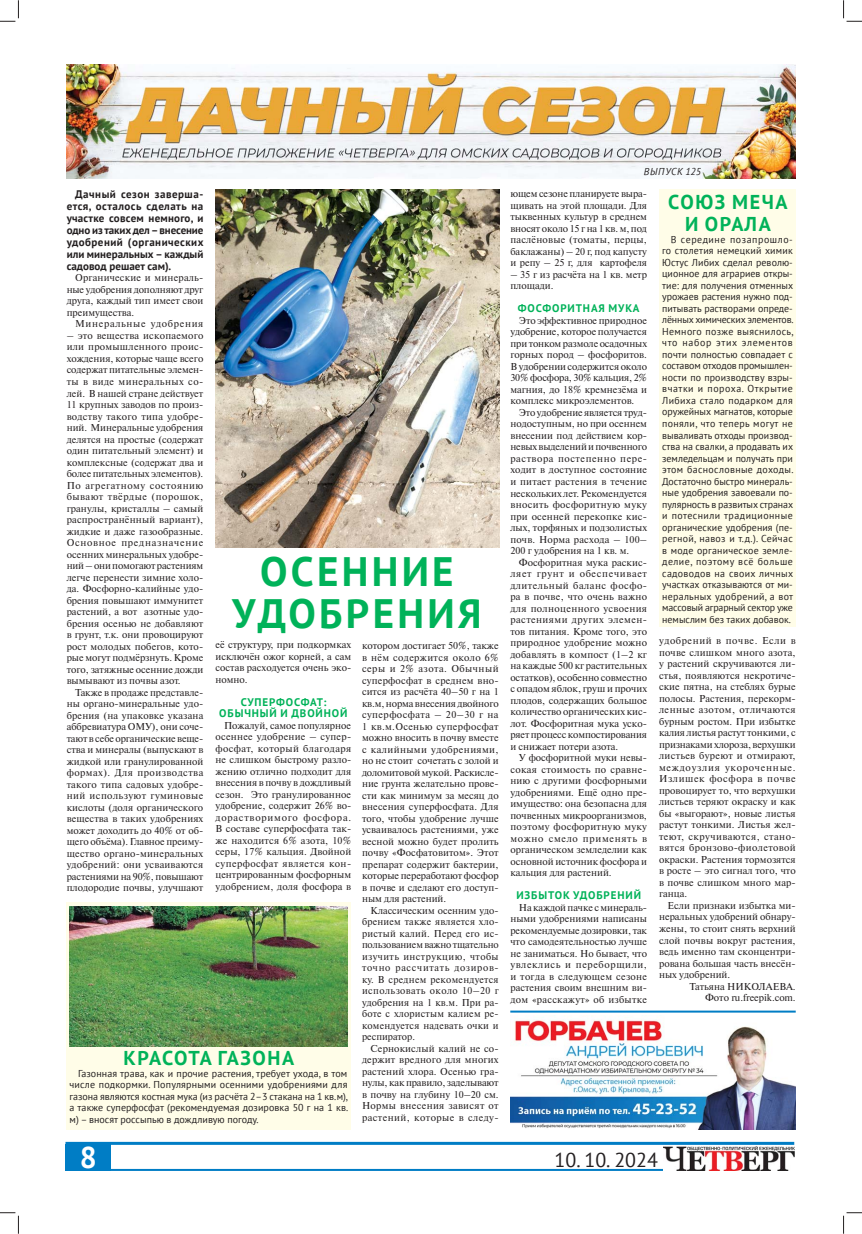
<style>
.page{position:relative;width:862px;height:1234px;background:#fff}
.page>*{position:absolute;margin:0;border:0;box-sizing:border-box;transform-origin:0 0}
.t1{font:700 41px/42px "PT Sans";letter-spacing:.08em;color:#00b259;text-align:center}
.t2{font:700 30px "PT Sans";color:#fff}
.t3{font:700 20px/22px "PT Sans";letter-spacing:.08em;color:#00b259;text-align:center}
.t4{font:700 20px "PT Sans";letter-spacing:.05em;color:#00b259}
.t5{font:20px "PT Sans";color:#231f20}
.t6{font:700 11px/12px "PT Sans";color:#231f20;text-align:justify}
.t7{font:700 11px/11.5px "PT Sans";letter-spacing:.08em;color:#00b259;text-align:center}
.t8{font:10px/11.5px "Newton C";color:#231f20;text-align:justify}
.t9{font:10px/11.5px "PT Sans";color:#231f20;text-align:justify}
.t10{font:10px "Newton C";letter-spacing:.065em;color:#231f20}
.t11{font:italic 10px "PT Sans";letter-spacing:.075em;color:#231f20}
</style>
<div class="page">
<div style="left:659px;top:189px;width:136px;height:437px;background:#fffde8"></div>
<div style="left:67px;top:901px;width:284px;height:228px;background:#fffde8"></div>
<img style="left:70px;top:906px;width:277px;height:139px">
<div style="left:65px;top:1144px;width:46px;height:26px;background:#007dc5"></div>
<hr style="left:101px;top:1168px;width:562px;height:2px;background:#007dc5">
<hr style="left:65px;top:1141px;width:729px;height:3px;background:#007dc5">
<img style="left:663px;top:1146px;width:131px;height:24px">
<img style="left:67px;top:65px;width:728px;height:113px">
<img style="left:510px;top:1015px;width:285px;height:114px">
<hr style="left:510px;top:1010px;width:285px;height:2px;background:#007dc5">
<img style="left:215px;top:189px;width:284px;height:358px">
<svg style="left:0;top:0;width:19px;height:22px"></svg>
<svg style="left:0;top:1212px;width:19px;height:21px"></svg>
<svg style="left:843px;top:0;width:19px;height:22px"></svg>
<svg style="left:843px;top:1212px;width:19px;height:21px"></svg>
<p class="t6" style="left:67px;top:188px;width:138px;text-indent:9px">Дачный сезон заверша&shy;ется, осталось сделать на участке совсем немного, и одно из таких дел – внесение удобрений (органических или минеральных – каждый садовод решает сам).</p>
<p class="t8" style="left:67px;top:273px;width:138px;text-indent:9px">Органические и минераль&shy;ные удобрения дополняют друг друга, каждый тип имеет свои преимущества.</p>
<p class="t10" style="left:75px;top:320px;width:130px">Минеральные удобрения</p>
<p class="t8" style="left:67px;top:331px;width:138px">– это вещества ископаемого или промышленного проис&shy;хождения, которые чаще всего содержат питательные элемен&shy;ты в виде минеральных со&shy;лей. В нашей стране действует 11 крупных заводов по произ&shy;водству такого типа удобре&shy;ний. Минеральные удобрения делятся на простые (содержат один питательный элемент) и комплексные (содержат два и более питательных элементов).<br>По агрегатному состоянию бывают твёрдые (порошок, гранулы, кристаллы – самый распространённый вариант), жидкие и даже газообразные.<br>Основное предназначение осенних минеральных удобре&shy;ний – они помогают растениям легче перенести зимние холо&shy;да. Фосфорно-калийные удо&shy;брения повышают иммунитет растений, а вот азотные удо&shy;брения осенью не добавляют в грунт, т.к. они провоцируют рост молодых побегов, кото&shy;рые могут подмёрзнуть. Кроме того, затяжные осенние дожди вымывают из почвы азот.</p>
<p class="t8" style="left:67px;top:687px;width:138px;text-indent:9px">Также в продаже представле&shy;ны органо-минеральные удо&shy;брения (на упаковке указана аббревиатура ОМУ), они соче&shy;тают в себе органические веще&shy;ства и минералы (выпускают в жидкой или гранулированной формах). Для производства такого типа садовых удобре&shy;ний используют гуминовые кислоты (доля органического вещества в таких удобрениях может доходить до 40% от об&shy;щего объёма). Главное преиму&shy;щество органо-минеральных удобрений: они усваиваются растениями на 90%, повышают плодородие почвы, улучшают</p>
<h1 class="t1" style="left:232px;top:549px;width:251px">ОСЕННИЕ<br>УДОБРЕНИЯ</h1>
<p class="t8" style="left:215px;top:640px;width:137px">её структуру, при подкормках исключён ожог корней, а сам состав расходуется очень эко&shy;номно.</p>
<p class="t7" style="left:219px;top:695px;width:130px">СУПЕРФОСФАТ:<br>ОБЫЧНЫЙ И ДВОЙНОЙ</p>
<p class="t8" style="left:215px;top:720px;width:137px;text-indent:9px">Пожалуй, самое популярное осеннее удобрение – супер&shy;фосфат, который благодаря не слишком быстрому разло&shy;жению отлично подходит для внесения в почву в дождливый сезон. Это гранулированное удобрение, содержит 26% во&shy;дорастворимого фосфора.<br>В составе суперфосфата так&shy;же находится 6% азота, 10% серы, 17% кальция. Двойной суперфосфат является кон&shy;центрированным фосфорным удобрением, доля фосфора в</p>
<p class="t8" style="left:362px;top:640px;width:138px">котором достигает 50%, также в нём содержится около 6% серы и 2% азота. Обычный суперфосфат в среднем вно&shy;сится из расчёта 40–50 г на 1 кв.м, норма внесения двойного суперфосфата – 20–30 г на 1 кв.м.Осенью суперфосфат можно вносить в почву вместе с калийными удобрениями, но не стоит сочетать с золой и доломитовой мукой. Раскисле&shy;ние грунта желательно прове&shy;сти как минимум за месяц до внесения суперфосфата. Для того, чтобы удобрение лучше усваивалось растениями, уже весной можно будет пролить почву «Фосфатовитом». Этот препарат содержит бактерии, которые переработают фосфор в почве и сделают его доступ&shy;ным для растений.</p>
<p class="t8" style="left:362px;top:905px;width:138px;text-indent:9px">Классическим осенним удо&shy;брением также является хло&shy;ристый калий. Перед его ис&shy;пользованием важно тщательно изучить инструкцию, чтобы точно рассчитать дозиров&shy;ку. В среднем рекомендуется использовать около 10–20 г удобрения на 1 кв.м. При ра&shy;боте с хлористым калием ре&shy;комендуется надевать очки и респиратор.</p>
<p class="t8" style="left:362px;top:1043px;width:138px;text-indent:9px">Сернокислый калий не со&shy;держит вредного для многих растений хлора. Осенью гра&shy;нулы, как правило, заделывают в почву на глубину 10–20 см.<br>Нормы внесения зависят от растений, которые в следу-</p>
<h3 class="t4" style="left:123px;top:1044px;width:172px">КРАСОТА ГАЗОНА</h3>
<p class="t9" style="left:70px;top:1067px;width:280px;text-indent:9px">Газонная трава, как и прочие растения, требует ухода, в том числе подкормки. Популярными осенними удобрениями для газона являются костная мука (из расчёта 2–3 стакана на 1 кв.м), а также суперфосфат (рекомендуемая дозировка 50 г на 1 кв. м) – вносят россыпью в дождливую погоду.</p>
<p class="t11" style="left:644px;top:165px;width:58px">ВЫПУСК 125</p>
<p class="t8" style="left:510px;top:189px;width:138px">ющем сезоне планируете выра&shy;щивать на этой площади. Для тыквенных культур в среднем вносят около 15 г на 1 кв. м, под паслёновые (томаты, перцы, баклажаны) – 20 г, под капусту и репу – 25 г, для картофеля</p>
<p class="t8" style="left:510px;top:269px;width:138px">– 35 г из расчёта на 1 кв. метр площади.</p>
<p class="t7" style="left:518px;top:302px;width:123px">ФОСФОРИТНАЯ МУКА</p>
<p class="t8" style="left:510px;top:315px;width:138px;text-indent:9px">Это эффективное природное удобрение, которое получается при тонком размоле осадочных горных пород – фосфоритов.<br>В удобрении содержится около 30% фосфора, 30% кальция, 2% магния, до 18% кремнезёма и комплекс микроэлементов.</p>
<p class="t8" style="left:510px;top:407px;width:138px;text-indent:9px">Это удобрение является труд&shy;нодоступным, но при осеннем внесении под действием кор&shy;невых выделений и почвенного раствора постепенно пере&shy;ходит в доступное состояние и питает растения в течение нескольких лет. Рекомендуется вносить фосфоритную муку при осенней перекопке кис&shy;лых, торфяных и подзолистых почв. Норма расхода – 100– 200 г удобрения на 1 кв. м.</p>
<p class="t8" style="left:510px;top:557px;width:138px;text-indent:9px">Фосфоритная мука раскис&shy;ляет грунт и обеспечивает длительный баланс фосфо&shy;ра в почве, что очень важно для полноценного усвоения растениями других элемен&shy;тов питания. Кроме того, это природное удобрение можно добавлять в компост (1–2 кг на каждые 500 кг растительных остатков), особенно совместно с опадом яблок, груш и прочих плодов, содержащих большое количество органических кис&shy;лот. Фосфоритная мука уско&shy;ряет процесс компостирования и снижает потери азота.</p>
<p class="t8" style="left:510px;top:752px;width:138px;text-indent:9px">У фосфоритной муки невы&shy;сокая стоимость по сравне&shy;нию с другими фосфорными удобрениями. Ещё одно пре&shy;имущество: она безопасна для почвенных микроорганизмов, поэтому фосфоритную муку можно смело применять в органическом земледелии как основной источник фосфора и кальция для растений.</p>
<p class="t7" style="left:516px;top:889px;width:126px">ИЗБЫТОК УДОБРЕНИЙ</p>
<p class="t8" style="left:510px;top:902px;width:138px;text-indent:9px">На каждой пачке с минераль&shy;ными удобрениями написаны рекомендуемые дозировки, так что самодеятельностью лучше не заниматься. Но бывает, что увлеклись и переборщили, и тогда в следующем сезоне растения своим внешним ви&shy;дом «расскажут» об избытке</p>
<h3 class="t3" style="left:668px;top:191px;width:121px">СОЮЗ МЕЧА<br>И ОРАЛА</h3>
<p class="t9" style="left:662px;top:233px;width:133px;text-indent:9px">В середине позапрошло&shy;го столетия немецкий химик Юстус Либих сделал револю&shy;ционное для аграриев откры&shy;тие: для получения отменных урожаев растения нужно под&shy;питывать растворами опреде&shy;лённых химических элементов.<br>Немного позже выяснилось, что набор этих элементов почти полностью совпадает с составом отходов промышлен&shy;ности по производству взры&shy;вчатки и пороха. Открытие Либиха стало подарком для оружейных магнатов, которые поняли, что теперь могут не вываливать отходы производ&shy;ства на свалки, а продавать их земледельцам и получать при этом баснословные доходы.<br>Достаточно быстро минераль&shy;ные удобрения завоевали по&shy;пулярность в развитых странах и потеснили традиционные органические удобрения (пе&shy;регной, навоз и т.д.). Сейчас в моде органическое земле&shy;делие, поэтому всё больше садоводов на своих личных участках отказываются от ми&shy;неральных удобрений, а вот массовый аграрный сектор уже немыслим без таких добавок.</p>
<p class="t8" style="left:659px;top:636px;width:138px">удобрений в почве. Если в почве слишком много азота, у растений скручиваются ли&shy;стья, появляются некротиче&shy;ские пятна, на стеблях бурые полосы. Растения, перекорм&shy;ленные азотом, отличаются бурным ростом. При избытке калия листья растут тонкими, с признаками хлороза, верхушки листьев буреют и отмирают, междоузлия укороченные.<br>Излишек фосфора в почве провоцирует то, что верхушки листьев теряют окраску и как бы «выгорают», новые листья растут тонкими. Листья жел&shy;теют, скручиваются, стано&shy;вятся бронзово-фиолетовой окраски. Растения тормозятся в росте – это сигнал того, что в почве слишком много мар&shy;ганца.</p>
<p class="t8" style="left:659px;top:900px;width:138px;text-indent:9px">Если признаки избытка ми&shy;неральных удобрений обнару&shy;жены, то стоит снять верхний слой почвы вокруг растения, ведь именно там сконцентри&shy;рована большая часть внесён&shy;ных удобрений.</p>
<p class="t8" style="left:689px;top:981px;width:108px;text-align:right">Татьяна НИКОЛАЕВА.<br>Фото ru.freepik.com.</p>
<h2 class="t2" style="left:80px;top:1136px;width:19px">8</h2>
<h3 class="t5" style="left:554px;top:1146px;width:105px">10. 10. 2024</h3>
</div>
